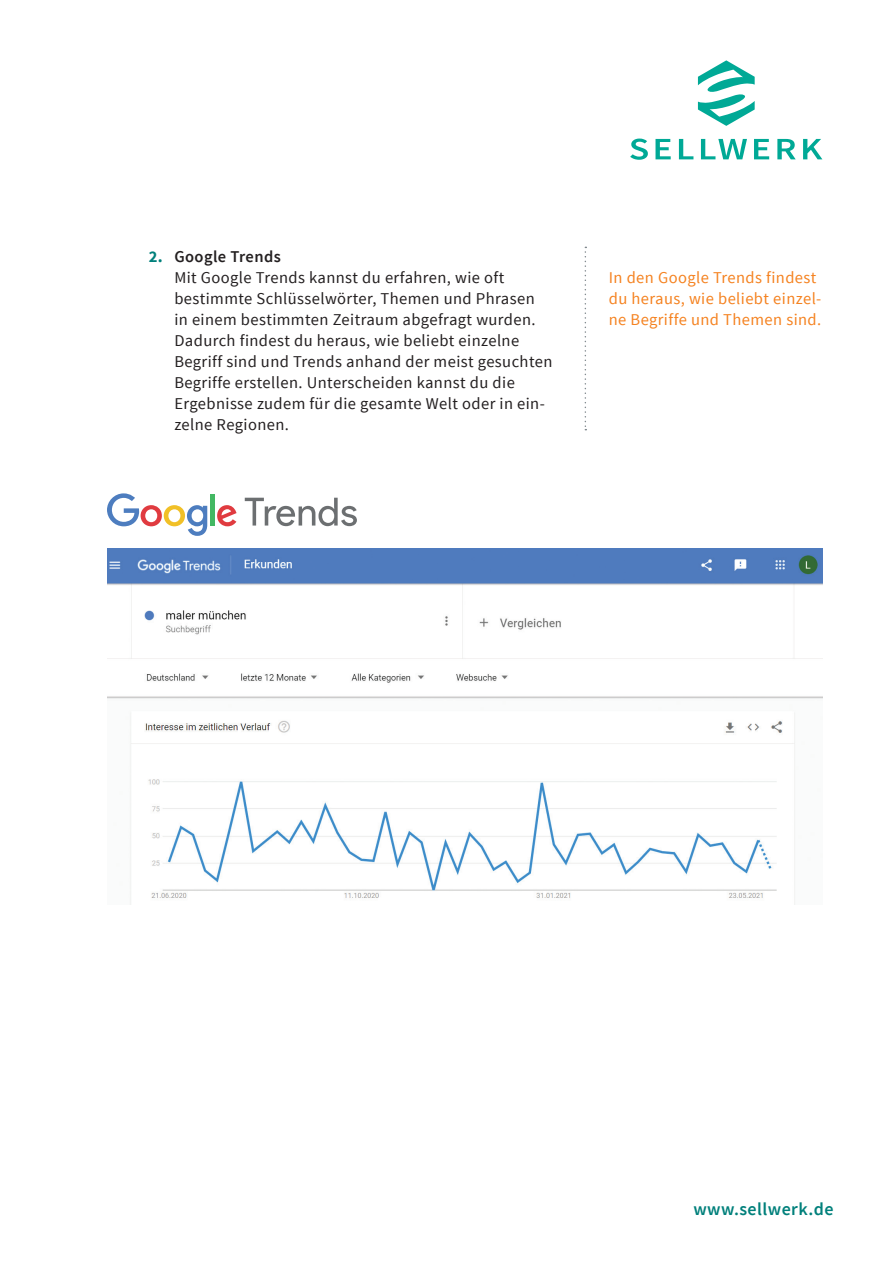
<style>
.page{position:relative;width:893px;height:1263px;background:#fff}
.page>*{position:absolute;margin:0;border:0;box-sizing:border-box;transform-origin:0 0}
.t1{font:600 18px "Source Sans Pro";letter-spacing:.025em;color:#00807b}
.t2{font:16.5px/21px "Source Sans Pro";letter-spacing:.025em;color:#231f20}
.t3{font:16.5px/21px "Source Sans Pro";letter-spacing:.025em;color:#f58220}
.t4{font:600 16.5px "Source Sans Pro";letter-spacing:.025em;color:#231f20}
.s1{font-weight:700;color:#00807b}
</style>
<div class="page">
<svg style="left:698px;top:60px;width:57px;height:66px"></svg>
<svg style="left:630px;top:139px;width:18px;height:21px"></svg>
<svg style="left:655px;top:139px;width:16px;height:20px"></svg>
<svg style="left:679px;top:139px;width:14px;height:20px"></svg>
<svg style="left:701px;top:139px;width:46px;height:20px"></svg>
<svg style="left:754px;top:139px;width:15px;height:20px"></svg>
<svg style="left:777px;top:139px;width:19px;height:20px"></svg>
<svg style="left:803px;top:139px;width:19px;height:20px"></svg>
<svg style="left:585px;top:247px;width:1px;height:183px"></svg>
<img style="left:107px;top:548px;width:716px;height:357px">
<svg style="left:107px;top:493px;width:100px;height:43px"></svg>
<svg style="left:217px;top:505px;width:20px;height:21px"></svg>
<div style="left:210px;top:494px;width:5px;height:32px;background:#43b863"></div>
<svg style="left:245px;top:498px;width:112px;height:28px"></svg>
<p class="t4" style="left:149px;top:246px;width:134px"><span class="s1">2.</span> Google Trends</p>
<p class="t2" style="left:174px;top:268px;width:332px">Mit Google Trends kannst du erfahren, wie oft</p>
<p class="t2" style="left:174px;top:289px;width:362px">bestimmte Schlüsselwörter, Themen und Phrasen</p>
<p class="t2" style="left:174px;top:310px;width:363px">in einem bestimmten Zeitraum abgefragt wurden.<br>Dadurch findest du heraus, wie beliebt einzelne</p>
<p class="t2" style="left:174px;top:352px;width:380px">Begriff sind und Trends anhand der meist gesuchten</p>
<p class="t2" style="left:174px;top:373px;width:372px">Begriffe erstellen. Unterscheiden kannst du die<br>Ergebnisse zudem für die gesamte Welt oder in ein&shy;zelne Regionen.</p>
<p class="t3" style="left:609px;top:268px;width:214px">In den Google Trends findest du heraus, wie beliebt einzel&shy;ne Begriffe und Themen sind.</p>
<p class="t1" style="left:693px;top:1197px;width:142px">www.sellwerk.de</p>
</div>
